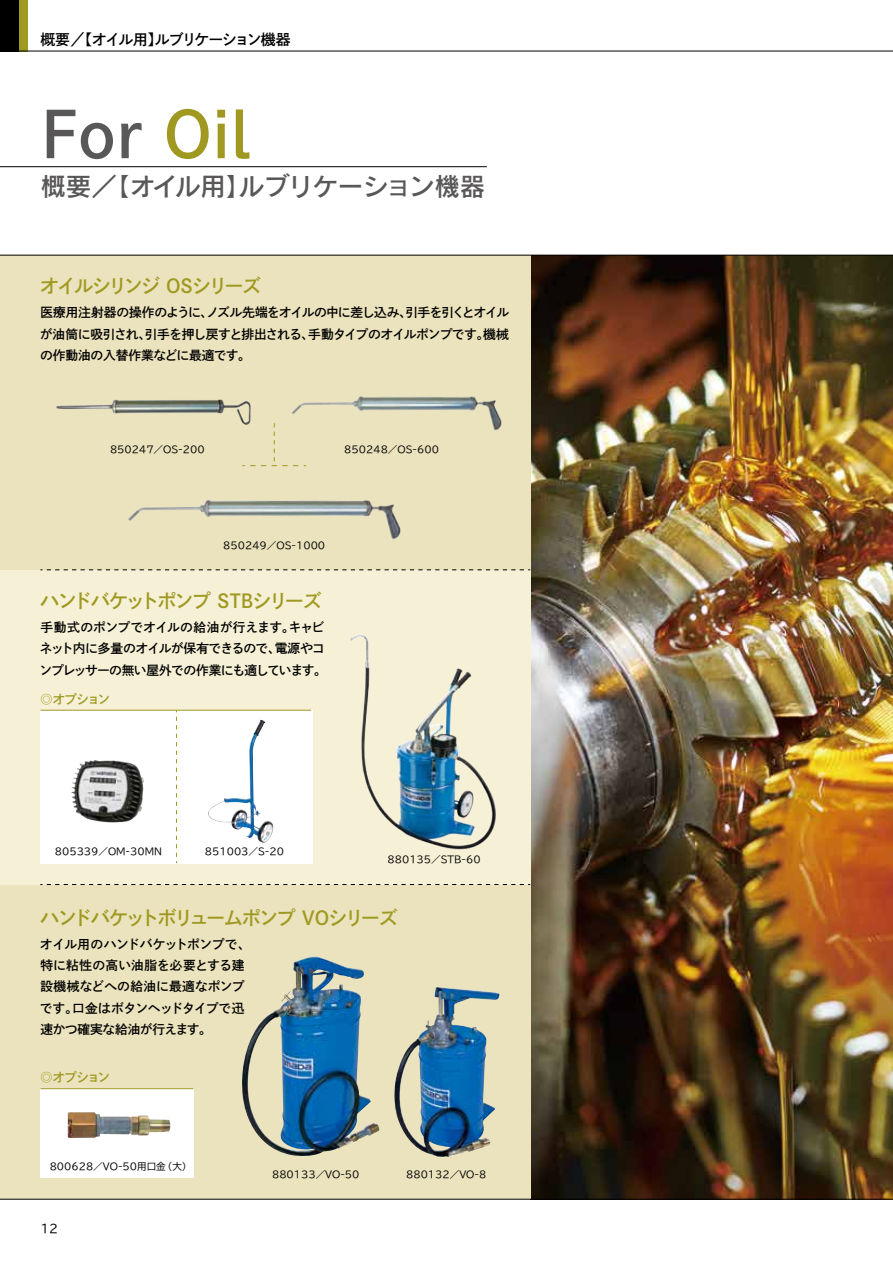
<style>
.page{position:relative;width:893px;height:1263px;background:#fff}
.page>*{position:absolute;margin:0;border:0;box-sizing:border-box;transform-origin:0 0}
.t1{font:63.75px "DNP Shuei Go Kin Std B";color:#595757}
.t2{font:25.5px "Rodin Pro N DB";letter-spacing:-.04em;color:#595757}
.t3{font:19.2px "DNP Shuei Go Kin Std B";letter-spacing:-.125em;color:#9f9921}
.t4{font:19.2px "DNP Shuei Go Kin Std B";letter-spacing:-.155em;color:#9f9921}
.t5{font:14.85px "DNP Shuei Go Kin Std B";letter-spacing:-.08em;color:#000}
.t6{font:12.75px/21.3px "DNP Shuei Go Kin Std B";letter-spacing:-.03em;color:#000;text-align:justify}
.t7{font:12.75px/21.3px "DNP Shuei Go Kin Std B";letter-spacing:-.005em;color:#000}
.t8{font:12.75px "DNP Shuei Go Kin Std B";letter-spacing:-.12em;color:#9f9921}
.t9{font:11.7px "TBUD Go Std";color:#000}
.t10{font:9.6px "TBUD Go Std";color:#000}
.s1{color:#9f9921}
</style>
<div class="page">
<div style="left:0;top:0;width:19px;height:51px;background:#000"></div>
<div style="left:19px;top:0;width:9px;height:51px;background:#9f9921"></div>
<hr style="left:0;top:51px;width:893px;height:1px;background:#000">
<img style="left:530px;top:256px;width:363px;height:943px">
<div style="left:0;top:884px;width:530px;height:315px;background:#ebe3bd"></div>
<div style="left:40px;top:1089px;width:153px;height:89px;background:#fff"></div>
<div style="left:0;top:570px;width:530px;height:314px;background:#f6f1d6"></div>
<div style="left:40px;top:710px;width:273px;height:153px;background:#fff"></div>
<div style="left:0;top:255px;width:530px;height:315px;background:#ebe3bd"></div>
<img style="left:56px;top:399px;width:195px;height:24px">
<img style="left:208px;top:720px;width:65px;height:122px">
<img style="left:242px;top:956px;width:137px;height:200px">
<img style="left:68px;top:1112px;width:103px;height:26px">
<img style="left:394px;top:987px;width:106px;height:170px">
<img style="left:292px;top:396px;width:210px;height:35px">
<img style="left:128px;top:500px;width:273px;height:39px">
<img style="left:350px;top:572px;width:200px;height:295px">
<hr style="left:0;top:166px;width:487px;height:1px;background:#000">
<hr style="left:0;top:255px;width:893px;height:1px;background:#000">
<svg style="left:242px;top:423px;width:64px;height:43px"></svg>
<svg style="left:40px;top:884px;width:490px;height:1px"></svg>
<hr style="left:40px;top:710px;width:271px;height:1px;background:#9f9921">
<svg style="left:176px;top:710px;width:1px;height:153px"></svg>
<hr style="left:40px;top:1088px;width:153px;height:1px;background:#9f9921">
<svg style="left:40px;top:570px;width:490px;height:1px"></svg>
<hr style="left:0;top:1199px;width:893px;height:1px;background:#000">
<img style="left:71px;top:760px;width:73px;height:63px">
<p class="t5" style="left:40px;top:29px;width:252px">概要／【オイル用】ルブリケーション機器</p>
<h1 class="t1" style="left:40px;top:90px;width:211px">For <span class="s1">Oil</span></h1>
<h2 class="t2" style="left:40px;top:170px;width:446px">概要／【オイル用】ルブリケーション機器</h2>
<h3 class="t4" style="left:40px;top:273px;width:223px">オイルシリンジ ＯＳシリーズ</h3>
<p class="t6" style="left:40px;top:302px;width:471px">医療用注射器の操作のように、ノズル先端をオイルの中に差し込み、引手を引くとオイルが油筒に吸引され、引手を押し戻すと排出される、手動タイプのオイルポンプです。機械の作動油の入替作業などに最適です。</p>
<p class="t10" style="left:110px;top:441px;width:96px">850247／OS-200</p>
<p class="t10" style="left:344px;top:441px;width:96px">850248／OS-600</p>
<p class="t10" style="left:223px;top:537px;width:103px">850249／OS-1000</p>
<h3 class="t3" style="left:40px;top:587px;width:283px">ハンドバケットポンプ ＳＴＢシリーズ</h3>
<p class="t6" style="left:40px;top:616px;width:289px;text-align:left">手動式のポンプでオイルの給油が行えます。キャビネット内に多量のオイルが保有できるので、電源やコンプレッサーの無い屋外での作業にも適しています。</p>
<p class="t8" style="left:40px;top:690px;width:71px">◎オプション</p>
<p class="t10" style="left:55px;top:843px;width:109px">805339／OM-30MN</p>
<p class="t10" style="left:205px;top:843px;width:81px">851003／S-20</p>
<p class="t10" style="left:387px;top:852px;width:95px">880135／STB-60</p>
<h3 class="t3" style="left:40px;top:904px;width:359px">ハンドバケットボリュームポンプ ＶＯシリーズ</h3>
<p class="t7" style="left:40px;top:933px;width:213px">オイル用のハンドバケットポンプで、特に粘性の高い油脂を必要とする建設機械などへの給油に最適なポンプです。口金はボタンヘッドタイプで迅速かつ確実な給油が行えます。</p>
<p class="t8" style="left:40px;top:1068px;width:71px">◎オプション</p>
<p class="t10" style="left:50px;top:1158px;width:143px">800628／VO-50用口金（大）</p>
<p class="t9" style="left:40px;top:1218px;width:19px">12</p>
<p class="t10" style="left:272px;top:1166px;width:89px">880133／VO-50</p>
<p class="t10" style="left:406px;top:1166px;width:82px">880132／VO-8</p>
</div>
